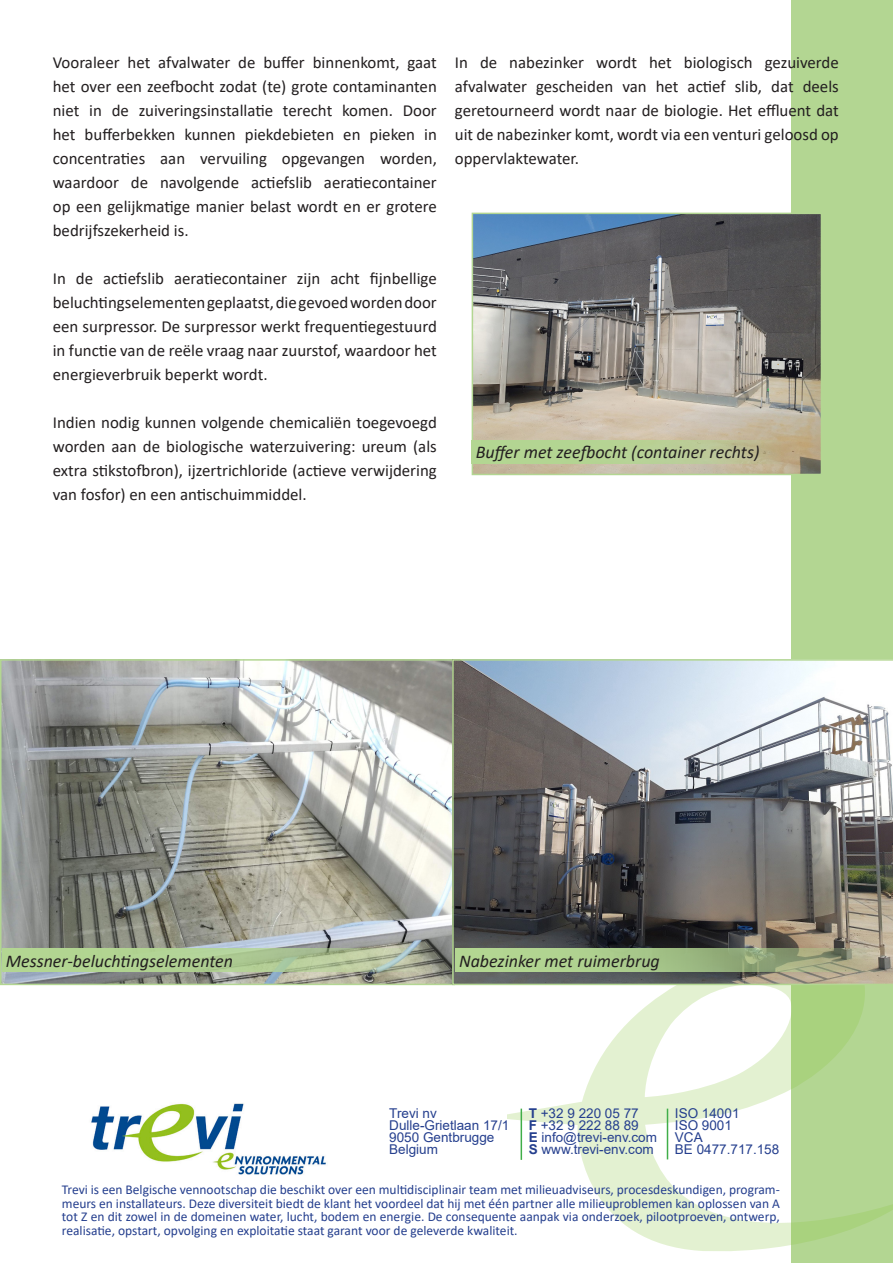
<style>
.page{position:relative;width:893px;height:1263px;background:#fff}
.page>*{position:absolute;margin:0;border:0;box-sizing:border-box;transform-origin:0 0}
.t1{font:italic 18px "Calibri";color:#231f20}
.t2{font:16.8px/24px "Calibri";color:#231f20;text-align:justify}
.t3{font:13.5px/13.5px "Calibri";color:#253f8e;text-align:justify}
.t4{font:13.5px/12px "Arial";color:#253f8e}
.s1{font-weight:700}
</style>
<div class="page">
<div style="left:792px;top:0;width:101px;height:1263px;background:#b3d692"></div>
<svg style="left:507px;top:985px;width:386px;height:266px"></svg>
<img style="left:91px;top:1103px;width:235px;height:72px">
<hr style="left:521px;top:1108px;width:1px;height:52px;background:#40ae49">
<hr style="left:667px;top:1108px;width:1px;height:51px;background:#40ae49">
<img style="left:3px;top:662px;width:449px;height:320px">
<div style="left:0;top:659px;width:455px;height:326px;border:2px solid #b3d692"></div>
<svg style="left:2px;top:948px;width:429px;height:24px;background:#afca95"></svg>
<svg style="left:452px;top:659px;width:441px;height:326px;background:#858688"></svg>
<img style="left:475px;top:216px;width:344px;height:256px">
<div style="left:472px;top:213px;width:350px;height:262px;border:2px solid #b3d692"></div>
<svg style="left:472px;top:440px;width:309px;height:23px;background:#b7cd93"></svg>
<svg style="left:455px;top:948px;width:430px;height:24px;background:#a3bb86"></svg>
<p class="t2" style="left:53px;top:50px;width:386px">Vooraleer het afvalwater de buffer binnenkomt, gaat het over een zeefbocht zodat (te) grote contaminanten niet in de zuiveringsinstallatie terecht komen. Door het bufferbekken kunnen piekdebieten en pieken in concentraties aan vervuiling opgevangen worden, waardoor de navolgende actiefslib aeratiecontainer op een gelijkmatige manier belast wordt en er grotere bedrijfszekerheid is.</p>
<p class="t2" style="left:53px;top:266px;width:386px">In de actiefslib aeratiecontainer zijn acht fijnbellige beluchtingselementen geplaatst, die gevoed worden door een surpressor. De surpressor werkt frequentiegestuurd in functie van de reële vraag naar zuurstof, waardoor het energieverbruik beperkt wordt.</p>
<p class="t2" style="left:53px;top:410px;width:386px">Indien nodig kunnen volgende chemicaliën toegevoegd worden aan de biologische waterzuivering: ureum (als extra stikstofbron), ijzertrichloride (actieve verwijdering van fosfor) en een antischuimmiddel.</p>
<p class="t2" style="left:455px;top:50px;width:385px">In de nabezinker wordt het biologisch gezuiverde afvalwater gescheiden van het actief slib, dat deels geretourneerd wordt naar de biologie. Het effluent dat uit de nabezinker komt, wordt via een venturi geloosd op oppervlaktewater.</p>
<p class="t1" style="left:476px;top:440px;width:285px">Buffer met zeefbocht (container rechts)</p>
<p class="t1" style="left:6px;top:948px;width:229px">Messner-beluchtingselementen</p>
<p class="t1" style="left:459px;top:948px;width:202px">Nabezinker met ruimerbrug</p>
<p class="t4" style="left:389px;top:1107px;width:49px">Trevi nv</p>
<p class="t4" style="left:389px;top:1119px;width:122px">Dulle-Grietlaan 17/1</p>
<p class="t4" style="left:389px;top:1131px;width:107px">9050 Gentbrugge</p>
<p class="t4" style="left:389px;top:1143px;width:50px">Belgium</p>
<p class="t4" style="left:529px;top:1107px;width:111px"><span class="s1">T</span> +32 9 220 05 77</p>
<p class="t4" style="left:529px;top:1119px;width:111px"><span class="s1">F</span> +32 9 222 88 89</p>
<p class="t4" style="left:529px;top:1131px;width:130px"><span class="s1">E</span> info@trevi-env.com</p>
<p class="t4" style="left:529px;top:1143px;width:127px"><span class="s1">S</span> www.trevi-env.com</p>
<p class="t4" style="left:675px;top:1107px;width:66px">ISO 14001</p>
<p class="t4" style="left:675px;top:1119px;width:106px">ISO 9001<br>VCA<br>BE 0477.717.158</p>
<p class="t3" style="left:62px;top:1183px;width:719px">Trevi is een Belgische vennootschap die beschikt over een multidisciplinair team met milieuadviseurs, procesdeskundigen, program&shy;meurs en installateurs. Deze diversiteit biedt de klant het voordeel dat hij met één partner alle milieuproblemen kan oplossen van A tot Z en dit zowel in de domeinen water, lucht, bodem en energie. De consequente aanpak via onderzoek, pilootproeven, ontwerp, realisatie, opstart, opvolging en exploitatie staat garant voor de geleverde kwaliteit.</p>
</div>
